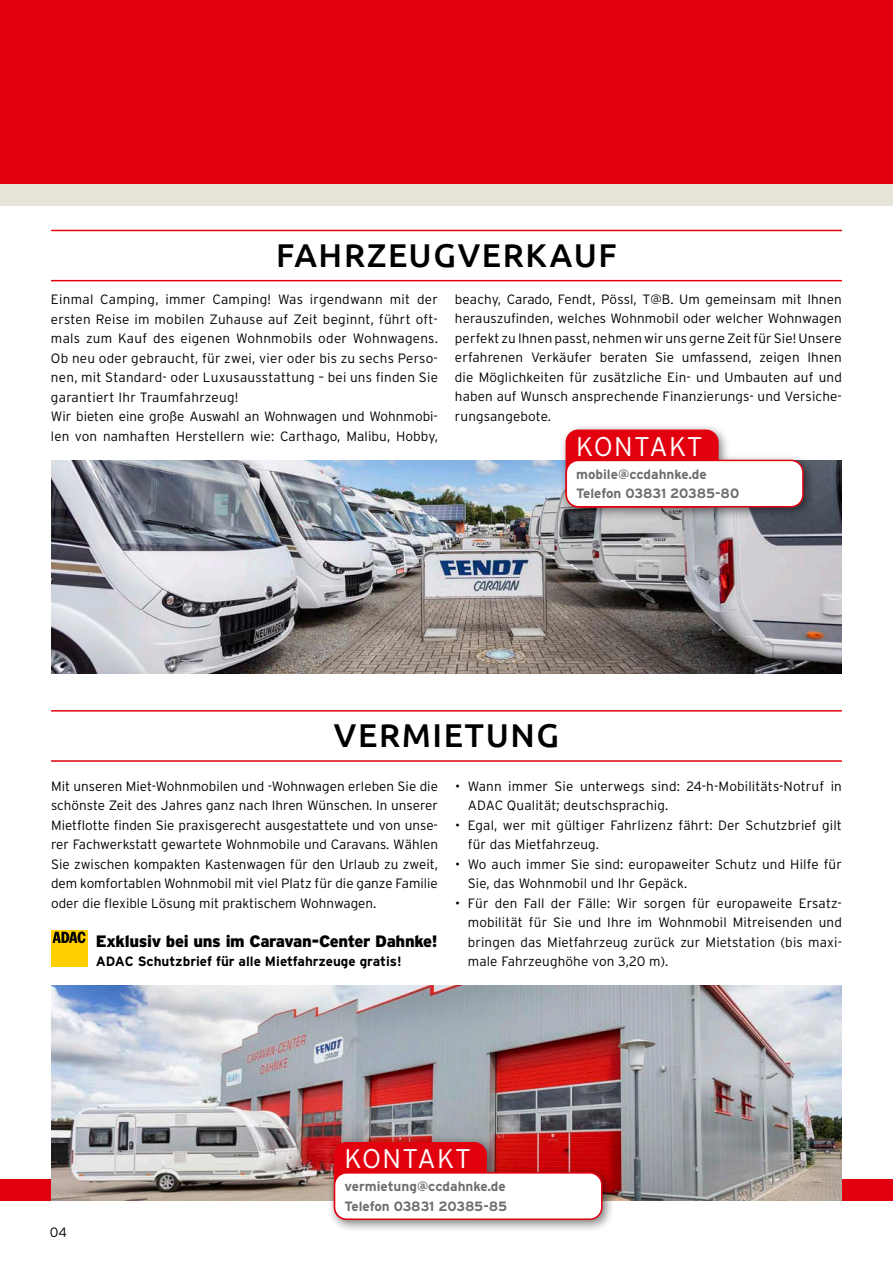
<style>
.page{position:relative;width:893px;height:1263px;background:#fff}
.page>*{position:absolute;margin:0;border:0;box-sizing:border-box;transform-origin:0 0}
.t1{font:500 33px "Ubuntu";letter-spacing:.05em;color:#000}
.t2{font:300 27px "Interstate";letter-spacing:.035em;color:#fff}
.t3{font:900 16.5px "Interstate";letter-spacing:-.02em;color:#000}
.t4{font:300 13.5px/19.5px "Interstate";letter-spacing:.01em;color:#000}
.t5{font:700 13.5px/19.5px "Interstate";letter-spacing:-.005em;color:#6e6e6d}
.t6{font:700 13.5px "Interstate";color:#000}
</style>
<div class="page">
<div style="left:0;top:0;width:893px;height:186px;background:#e3000e"></div>
<div style="left:0;top:1179px;width:893px;height:21px;background:#e3000e"></div>
<div style="left:0;top:184px;width:893px;height:22px;background:#e6e3d8"></div>
<img style="left:51px;top:986px;width:791px;height:214px">
<img style="left:51px;top:460px;width:791px;height:214px">
<div style="left:559px;top:423px;width:257px;height:97px;background:#000;opacity:.5"></div>
<div style="left:566px;top:429px;width:153px;height:78px;background:#e3000e;border-radius:13px"></div>
<div style="left:566px;top:460px;width:237px;height:47px;background:#fff;border-radius:12px"></div>
<div style="left:566px;top:460px;width:238px;height:47px;border:2px solid #e3000e;border-radius:12px"></div>
<div style="left:327px;top:1136px;width:288px;height:96px;background:#000;opacity:.5"></div>
<div style="left:334px;top:1142px;width:153px;height:78px;background:#e3000e;border-radius:13px"></div>
<div style="left:335px;top:1173px;width:267px;height:46px;background:#fff;border-radius:12px"></div>
<div style="left:334px;top:1172px;width:269px;height:48px;border:2px solid #e3000e;border-radius:12px"></div>
<div style="left:51px;top:930px;width:36px;height:36px;background:#ffcf00"></div>
<svg style="left:53px;top:931px;width:33px;height:12px"></svg>
<hr style="left:51px;top:230px;width:791px;height:1px;background:#e3000e">
<hr style="left:51px;top:280px;width:791px;height:1px;background:#e3000e">
<hr style="left:51px;top:710px;width:791px;height:1px;background:#e3000e">
<hr style="left:51px;top:760px;width:791px;height:2px;background:#e3000e">
<h1 class="t1" style="left:276px;top:234px;width:342px">FAHRZEUGVERKAUF</h1>
<p class="t4" style="left:51px;top:289px;width:388px">Einmal Camping, immer Camping! Was irgendwann mit der ersten Reise im mobilen Zuhause auf Zeit beginnt, führt oft&shy;mals zum Kauf des eigenen Wohnmobils oder Wohnwagens.<br>Ob neu oder gebraucht, für zwei, vier oder bis zu sechs Perso&shy;nen, mit Standard- oder Luxusausstattung – bei uns finden Sie garantiert Ihr Traumfahrzeug!<br>Wir bieten eine große Auswahl an Wohnwagen und Wohnmobi&shy;len von namhaften Herstellern wie: Carthago, Malibu, Hobby,</p>
<p class="t4" style="left:455px;top:289px;width:388px;text-align:justify">beachy, Carado, Fendt, Pössl, T@B. Um gemeinsam mit Ihnen herauszufinden, welches Wohnmobil oder welcher Wohnwagen perfekt zu Ihnen passt, nehmen wir uns gerne Zeit für Sie! Unsere erfahrenen Verkäufer beraten Sie umfassend, zeigen Ihnen die Möglichkeiten für zusätzliche Ein- und Umbauten auf und haben auf Wunsch ansprechende Finanzierungs- und Versiche&shy;rungsangebote.</p>
<h2 class="t2" style="left:576px;top:431px;width:128px">KONTAKT</h2>
<p class="t5" style="left:576px;top:464px;width:165px">mobile@ccdahnke.de<br>Telefon 03831 20385-80</p>
<h1 class="t1" style="left:334px;top:715px;width:227px">VERMIETUNG</h1>
<p class="t4" style="left:51px;top:776px;width:388px;text-align:justify">Mit unseren Miet-Wohnmobilen und -Wohnwagen erleben Sie die schönste Zeit des Jahres ganz nach Ihren Wünschen. In unserer Mietflotte finden Sie praxisgerecht ausgestattete und von unse&shy;rer Fachwerkstatt gewartete Wohnmobile und Caravans. Wählen Sie zwischen kompakten Kastenwagen für den Urlaub zu zweit, dem komfortablen Wohnmobil mit viel Platz für die ganze Familie oder die flexible Lösung mit praktischem Wohnwagen.</p>
<p class="t3" style="left:96px;top:931px;width:343px">Exklusiv bei uns im Caravan-Center Dahnke!</p>
<p class="t6" style="left:96px;top:954px;width:308px">ADAC Schutzbrief für alle Mietfahrzeuge gratis!</p>
<p class="t4" style="left:468px;top:776px;width:376px;text-indent:-13px">• Wann immer Sie unterwegs sind: 24-h-Mobilitäts-Notruf in<br>ADAC Qualität; deutschsprachig.</p>
<p class="t4" style="left:468px;top:815px;width:376px;text-indent:-13px">• Egal, wer mit gültiger Fahrlizenz fährt: Der Schutzbrief gilt für das Mietfahrzeug.</p>
<p class="t4" style="left:468px;top:854px;width:376px;text-indent:-13px">• Wo auch immer Sie sind: europaweiter Schutz und Hilfe für<br>Sie, das Wohnmobil und Ihr Gepäck.</p>
<p class="t4" style="left:468px;top:893px;width:376px;text-align:justify;text-indent:-13px">• Für den Fall der Fälle: Wir sorgen für europaweite Ersatz&shy;mobilität für Sie und Ihre im Wohnmobil Mitreisenden und bringen das Mietfahrzeug zurück zur Mietstation (bis maxi&shy;male Fahrzeughöhe von 3,20 m).</p>
<p class="t4" style="left:50px;top:1222px;width:19px">04</p>
<h2 class="t2" style="left:344px;top:1143px;width:128px">KONTAKT</h2>
<p class="t5" style="left:344px;top:1176px;width:164px">vermietung@ccdahnke.de<br>Telefon 03831 20385-85</p>
</div>
